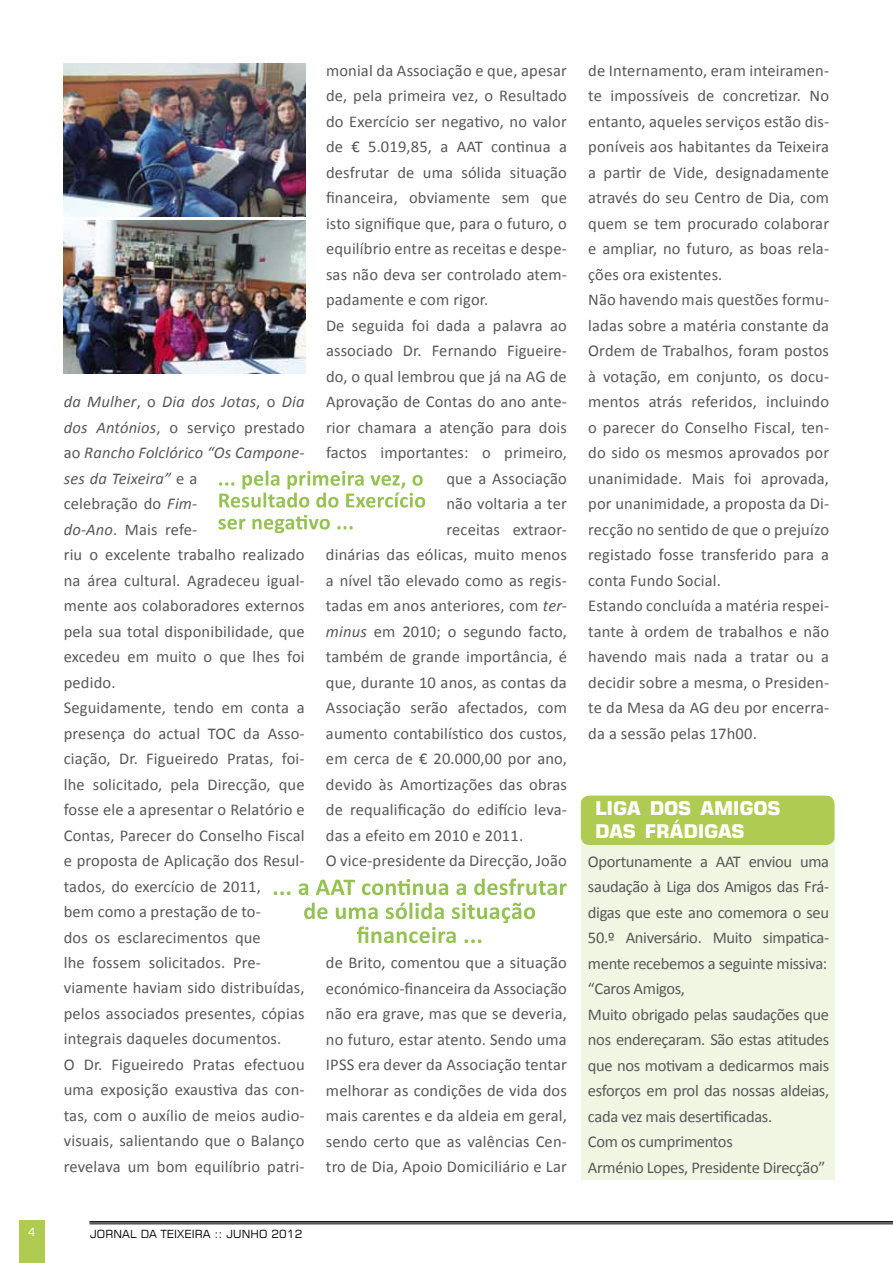
<style>
.page{position:relative;width:893px;height:1263px;background:#fff}
.page>*{position:absolute;margin:0;border:0;box-sizing:border-box;transform-origin:0 0}
.t1{font:700 18.9px/22.5px "Square 721 BT";letter-spacing:-.015em;color:#fff}
.t2{font:16.5px/25.5px "Calibri";letter-spacing:.01em;color:#58585a}
.t3{font:16.5px/25.5px "Calibri";letter-spacing:-.02em;color:#58585a}
.t4{font:11.25px "Square 721 BT";letter-spacing:.01em;color:#000}
.t5{font:11.25px "Square 721 BT";color:#fff}
.s1{font-style:italic}
.s2{font-style:inherit}
</style>
<div class="page">
<hr style="left:89px;top:1221px;width:804px;height:1px;background:#000">
<hr style="left:89px;top:1223px;width:804px;height:1px;background:#000">
<div style="left:582px;top:802px;width:253px;height:378px;background:#f1f6e3"></div>
<img style="left:64px;top:64px;width:241px;height:152px">
<img style="left:64px;top:221px;width:241px;height:152px">
<svg style="left:219px;top:515px;width:134px;height:18px"></svg>
<svg style="left:219px;top:471px;width:206px;height:37px"></svg>
<div style="left:581px;top:795px;width:253px;height:50px;background:#b0cb52;border-radius:9px"></div>
<svg style="left:304px;top:902px;width:231px;height:41px"></svg>
<svg style="left:274px;top:878px;width:293px;height:17px"></svg>
<div style="left:19px;top:1220px;width:25px;height:43px;background:#b0cb52"></div>
<p class="t2" style="left:64px;top:389px;width:242px"><span class="s1">da Mulher</span>, o <span class="s1">Dia dos Jotas</span>, o <span class="s1">Dia dos Antónios</span>, o serviço prestado ao <span class="s1">Rancho Folclórico “Os Campone&shy;ses da Teixeira”</span> e a<br>celebração do <span class="s1">Fim-<br>do-Ano</span>. Mais refe-<br>riu o excelente trabalho realizado na área cultural. Agradeceu igual&shy;mente aos colaboradores externos pela sua total disponibilidade, que excedeu em muito o que lhes foi pedido.<br>Seguidamente, tendo em conta a presença do actual TOC da Asso&shy;ciação, Dr. Figueiredo Pratas, foi&shy;lhe solicitado, pela Direcção, que fosse ele a apresentar o Relatório e<br>Contas, Parecer do Conselho Fiscal e proposta de Aplicação dos Resul&shy;tados, do exercício de 2011,<br>bem como a prestação de to-<br>dos os esclarecimentos que<br>lhe fossem solicitados. Pre&shy;viamente haviam sido distribuídas, pelos associados presentes, cópias integrais daqueles documentos.<br>O Dr. Figueiredo Pratas efectuou uma exposição exaustiva das con&shy;tas, com o auxílio de meios audio&shy;visuais, salientando que o Balanço revelava um bom equilíbrio patri-</p>
<p class="t5" style="left:28px;top:1224px;width:9px">4</p>
<p class="t4" style="left:90px;top:1226px;width:214px">JORNAL DA TEIXEIRA :: <span class="s2">JUNHO</span> 2012</p>
<p class="t2" style="left:326px;top:58px;width:242px">monial da Associação e que, apesar</p>
<p class="t2" style="left:326px;top:83px;width:242px">de, pela primeira vez, o Resultado</p>
<p class="t2" style="left:326px;top:109px;width:242px">do Exercício ser negativo, no valor</p>
<p class="t2" style="left:326px;top:134px;width:242px">de € 5.019,85, a AAT continua a</p>
<p class="t2" style="left:326px;top:160px;width:242px">desfrutar de uma sólida situação</p>
<p class="t2" style="left:326px;top:185px;width:242px">financeira, obviamente sem que</p>
<p class="t2" style="left:326px;top:211px;width:242px">isto signifique que, para o futuro, o</p>
<p class="t2" style="left:326px;top:236px;width:242px">equilíbrio entre as receitas e despe-</p>
<p class="t2" style="left:326px;top:262px;width:242px">sas não deva ser controlado atem-</p>
<p class="t2" style="left:326px;top:287px;width:164px">padamente e com rigor.</p>
<p class="t2" style="left:326px;top:313px;width:242px">De seguida foi dada a palavra ao</p>
<p class="t2" style="left:326px;top:338px;width:242px">associado Dr. Fernando Figueire-</p>
<p class="t2" style="left:326px;top:364px;width:242px">do, o qual lembrou que já na AG de</p>
<p class="t2" style="left:326px;top:389px;width:242px">Aprovação de Contas do ano ante-</p>
<p class="t2" style="left:326px;top:415px;width:242px">rior chamara a atenção para dois</p>
<p class="t2" style="left:326px;top:440px;width:242px">factos importantes: o primeiro,</p>
<p class="t2" style="left:446px;top:466px;width:122px">que a Associação</p>
<p class="t2" style="left:446px;top:491px;width:122px">não voltaria a ter</p>
<p class="t2" style="left:446px;top:517px;width:122px">receitas extraor-</p>
<p class="t2" style="left:326px;top:542px;width:242px">dinárias das eólicas, muito menos</p>
<p class="t2" style="left:326px;top:568px;width:242px">a nível tão elevado como as regis-</p>
<p class="t2" style="left:326px;top:593px;width:242px">tadas em anos anteriores, com <span class="s1">ter-</span></p>
<p class="t2" style="left:326px;top:619px;width:242px"><span class="s1">minus</span> em 2010; o segundo facto,</p>
<p class="t2" style="left:326px;top:644px;width:242px">também de grande importância, é</p>
<p class="t2" style="left:326px;top:670px;width:242px">que, durante 10 anos, as contas da</p>
<p class="t2" style="left:326px;top:695px;width:242px">Associação serão afectados, com</p>
<p class="t2" style="left:326px;top:721px;width:242px">aumento contabilístico dos custos,</p>
<p class="t2" style="left:326px;top:746px;width:242px">em cerca de € 20.000,00 por ano,</p>
<p class="t2" style="left:326px;top:772px;width:242px">devido às Amortizações das obras</p>
<p class="t2" style="left:326px;top:797px;width:242px">de requalificação do edifício leva-</p>
<p class="t2" style="left:326px;top:823px;width:199px">das a efeito em 2010 e 2011.</p>
<p class="t2" style="left:326px;top:848px;width:242px">O vice-presidente da Direcção, João</p>
<p class="t2" style="left:326px;top:950px;width:242px;text-align:justify">de Brito, comentou que a situação económico-financeira da Associação não era grave, mas que se deveria, no futuro, estar atento. Sendo uma IPSS era dever da Associação tentar melhorar as condições de vida dos mais carentes e da aldeia em geral, sendo certo que as valências Cen&shy;tro de Dia, Apoio Domiciliário e Lar</p>
<p class="t2" style="left:588px;top:57px;width:242px">de Internamento, eram inteiramen&shy;te impossíveis de concretizar. No entanto, aqueles serviços estão dis&shy;poníveis aos habitantes da Teixeira a partir de Vide, designadamente através do seu Centro de Dia, com quem se tem procurado colaborar e ampliar, no futuro, as boas rela&shy;ções ora existentes.<br>Não havendo mais questões formu&shy;ladas sobre a matéria constante da<br>Ordem de Trabalhos, foram postos à votação, em conjunto, os docu&shy;mentos atrás referidos, incluindo o parecer do Conselho Fiscal, ten&shy;do sido os mesmos aprovados por unanimidade. Mais foi aprovada, por unanimidade, a proposta da Di&shy;recção no sentido de que o prejuízo registado fosse transferido para a conta Fundo Social.<br>Estando concluída a matéria respei&shy;tante à ordem de trabalhos e não havendo mais nada a tratar ou a decidir sobre a mesma, o Presiden&shy;te da Mesa da AG deu por encerra&shy;da a sessão pelas 17h00.</p>
<p class="t1" style="left:595px;top:797px;width:187px">LIGA DOS AMIGOS<br>DAS FRÁDIGAS</p>
<p class="t3" style="left:588px;top:849px;width:243px">Oportunamente a AAT enviou uma saudação à Liga dos Amigos das Frá&shy;digas que este ano comemora o seu<br>50.º Aniversário. Muito simpatica&shy;mente recebemos a seguinte missiva: “Caros Amigos,<br>Muito obrigado pelas saudações que nos endereçaram. São estas atitudes que nos motivam a dedicarmos mais esforços em prol das nossas aldeias, cada vez mais desertificadas.<br>Com os cumprimentos<br>Arménio Lopes, Presidente Direcção”</p>
</div>
